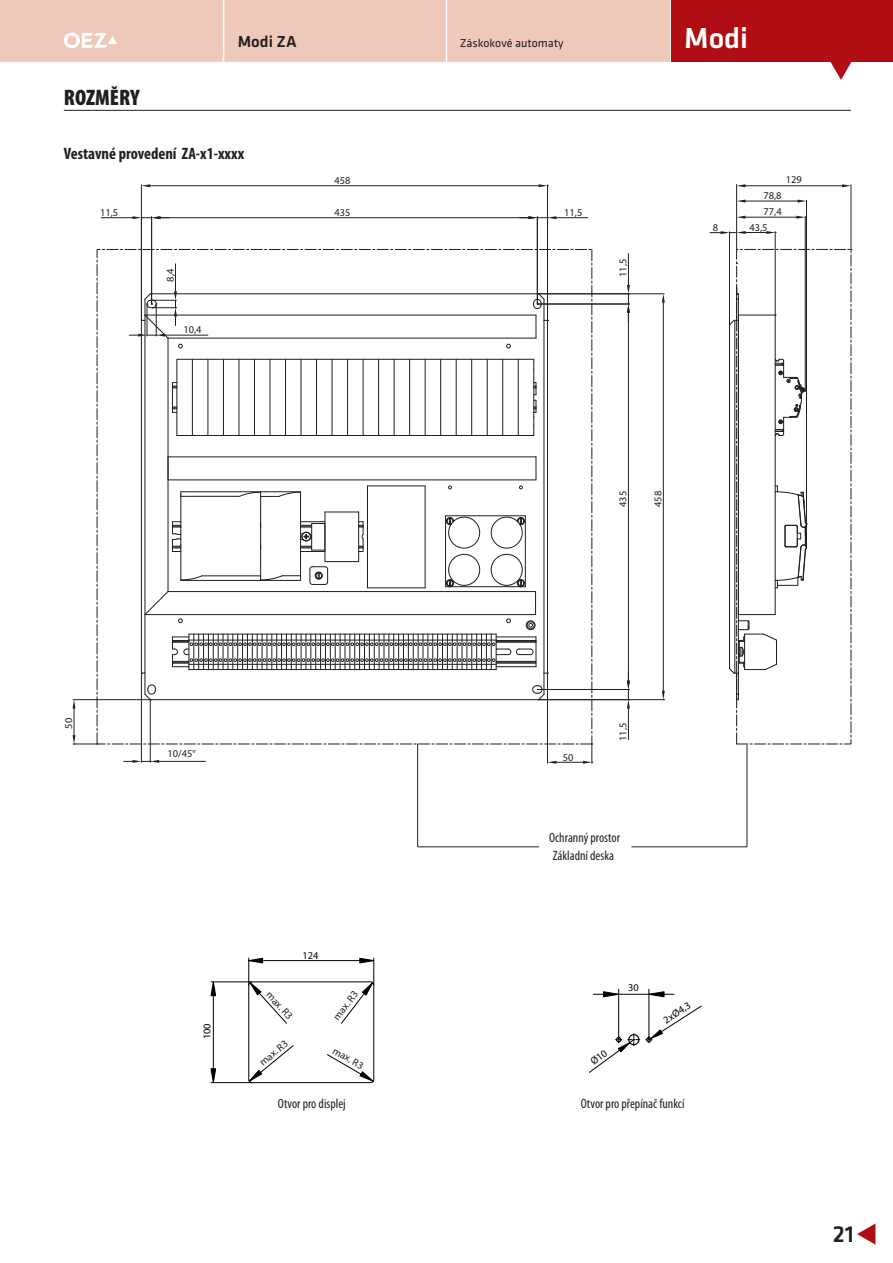
<style>
.page{position:relative;width:893px;height:1263px;background:#fff}
.page>*{position:absolute;margin:0;border:0;box-sizing:border-box;transform-origin:0 0}
.t1{font:500 30px "Klavika";color:#fff}
.t2{font:500 24px "Klavika";color:#231f20}
.t3{font:900 condensed 22.5px "Myriad Pro";color:#231f20}
.t4{font:700 condensed 16.5px "Myriad Pro";color:#231f20}
.t5{font:500 16.5px "Klavika";color:#231f20}
.t6{font:condensed 13.5px/17.4px "Myriad Pro";color:#231f20}
.t7{font:12px "Klavika";color:#231f20}
.t8{font:10.5px "Myriad Pro";color:#231f20}
.t9{font:10.35px "Myriad Pro";color:#231f20}
.t10{font:10.35px "Myriad Pro";color:#000}
</style>
<div class="page">
<div style="left:671px;top:0;width:221px;height:62px;background:#b00d15"></div>
<svg style="left:830px;top:62px;width:21px;height:18px"></svg>
<svg style="left:857px;top:1223px;width:18px;height:22px"></svg>
<div style="left:0;top:0;width:670px;height:62px;background:#eec8b8"></div>
<hr style="left:64px;top:110px;width:786px;height:1px;background:#231f20">
<hr style="left:160px;top:217px;width:368px;height:1px;background:#231f20">
<hr style="left:151px;top:217px;width:1px;height:87px;background:#231f20">
<hr style="left:101px;top:217px;width:31px;height:1px;background:#231f20">
<svg style="left:132px;top:216px;width:37px;height:3px"></svg>
<hr style="left:537px;top:217px;width:1px;height:87px;background:#231f20">
<hr style="left:556px;top:217px;width:31px;height:1px;background:#231f20">
<svg style="left:519px;top:216px;width:37px;height:3px"></svg>
<hr style="left:141px;top:185px;width:1px;height:135px;background:#231f20">
<hr style="left:547px;top:185px;width:1px;height:135px;background:#231f20">
<hr style="left:150px;top:185px;width:388px;height:1px;background:#231f20">
<svg style="left:141px;top:184px;width:9px;height:3px"></svg>
<svg style="left:842px;top:184px;width:9px;height:3px"></svg>
<svg style="left:797px;top:200px;width:9px;height:3px"></svg>
<svg style="left:736px;top:184px;width:9px;height:3px"></svg>
<svg style="left:737px;top:200px;width:8px;height:3px"></svg>
<svg style="left:737px;top:216px;width:8px;height:3px"></svg>
<svg style="left:538px;top:184px;width:10px;height:3px"></svg>
<hr style="left:628px;top:313px;width:1px;height:368px;background:#231f20">
<hr style="left:537px;top:304px;width:92px;height:1px;background:#231f20">
<hr style="left:628px;top:254px;width:1px;height:31px;background:#231f20">
<svg style="left:627px;top:285px;width:3px;height:37px"></svg>
<hr style="left:537px;top:689px;width:92px;height:1px;background:#231f20">
<hr style="left:628px;top:709px;width:1px;height:31px;background:#231f20">
<svg style="left:627px;top:672px;width:3px;height:37px"></svg>
<hr style="left:538px;top:294px;width:126px;height:1px;background:#231f20">
<hr style="left:538px;top:699px;width:126px;height:1px;background:#231f20">
<hr style="left:663px;top:303px;width:1px;height:388px;background:#231f20">
<svg style="left:662px;top:294px;width:2px;height:9px"></svg>
<svg style="left:662px;top:691px;width:2px;height:9px"></svg>
<hr style="left:729px;top:325px;width:1px;height:344px;background:#231f20">
<hr style="left:734px;top:320px;width:1px;height:353px;background:#231f20">
<svg style="left:729px;top:619px;width:6px;height:55px"></svg>
<svg style="left:735px;top:248px;width:117px;height:497px"></svg>
<hr style="left:775px;top:232px;width:1px;height:83px;background:#231f20">
<hr style="left:805px;top:216px;width:1px;height:175px;background:#231f20">
<hr style="left:743px;top:217px;width:55px;height:1px;background:#231f20">
<svg style="left:774px;top:358px;width:32px;height:78px"></svg>
<svg style="left:796px;top:216px;width:10px;height:3px"></svg>
<hr style="left:806px;top:200px;width:1px;height:349px;background:#231f20">
<hr style="left:743px;top:201px;width:56px;height:1px;background:#231f20">
<svg style="left:774px;top:464px;width:33px;height:124px"></svg>
<hr style="left:729px;top:232px;width:1px;height:94px;background:#231f20">
<svg style="left:730px;top:287px;width:9px;height:39px"></svg>
<svg style="left:710px;top:231px;width:66px;height:3px"></svg>
<hr style="left:736px;top:185px;width:1px;height:64px;background:#231f20">
<hr style="left:850px;top:185px;width:1px;height:64px;background:#231f20">
<hr style="left:743px;top:186px;width:100px;height:1px;background:#231f20">
<svg style="left:73px;top:249px;width:520px;height:515px"></svg>
<div style="left:248px;top:982px;width:126px;height:101px;border:1px solid #000;border-radius:3px"></div>
<hr style="left:249px;top:960px;width:125px;height:1px;background:#000">
<svg style="left:248px;top:958px;width:39px;height:66px"></svg>
<svg style="left:249px;top:1045px;width:44px;height:37px"></svg>
<svg style="left:341px;top:958px;width:33px;height:66px"></svg>
<svg style="left:327px;top:1054px;width:46px;height:28px"></svg>
<hr style="left:211px;top:982px;width:41px;height:1px;background:#000">
<hr style="left:211px;top:1082px;width:41px;height:1px;background:#000">
<hr style="left:213px;top:993px;width:1px;height:79px;background:#000">
<svg style="left:211px;top:981px;width:5px;height:15px"></svg>
<svg style="left:211px;top:1068px;width:5px;height:16px"></svg>
<svg style="left:649px;top:991px;width:15px;height:6px"></svg>
<hr style="left:618px;top:989px;width:1px;height:51px;background:#000">
<hr style="left:648px;top:989px;width:1px;height:51px;background:#000">
<svg style="left:593px;top:991px;width:26px;height:6px"></svg>
<hr style="left:618px;top:994px;width:56px;height:1px;background:#000">
<hr style="left:417px;top:846px;width:122px;height:1px;background:#231f20">
<hr style="left:631px;top:846px;width:116px;height:1px;background:#231f20">
<hr style="left:417px;top:744px;width:1px;height:103px;background:#231f20">
<hr style="left:746px;top:745px;width:1px;height:102px;background:#231f20">
<svg style="left:589px;top:1005px;width:113px;height:68px"></svg>
<h3 class="t3" style="left:64px;top:84px;width:77px">ROZMĚRY</h3>
<p class="t5" style="left:238px;top:36px;width:60px">Modi ZA</p>
<p class="t7" style="left:460px;top:36px;width:105px">Záskokové automaty</p>
<p class="t4" style="left:64px;top:147px;width:182px">Vestavné provedení ZA-x1-xxxx</p>
<p class="t8" style="left:334px;top:174px;width:18px">458</p>
<p class="t8" style="left:100px;top:206px;width:20px">11,5</p>
<p class="t8" style="left:334px;top:206px;width:18px">435</p>
<p class="t8" style="left:564px;top:206px;width:20px">11,5</p>
<p class="t8" style="left:164px;top:282px;width:14px;rotate:-90deg">8,4</p>
<p class="t8" style="left:183px;top:324px;width:20px">10,4</p>
<p class="t8" style="left:617px;top:277px;width:20px;rotate:-90deg">11,5</p>
<h1 class="t1" style="left:684px;top:26px;width:65px">Modi</h1>
<p class="t9" style="left:786px;top:174px;width:18px">129</p>
<p class="t9" style="left:763px;top:190px;width:20px">78,8</p>
<p class="t9" style="left:763px;top:206px;width:20px">77,4</p>
<p class="t9" style="left:712px;top:221px;width:7px">8</p>
<p class="t9" style="left:749px;top:221px;width:20px">43,5</p>
<p class="t8" style="left:617px;top:507px;width:18px;rotate:-90deg">435</p>
<p class="t8" style="left:651px;top:507px;width:18px;rotate:-90deg">458</p>
<p class="t8" style="left:62px;top:729px;width:12px;rotate:-90deg">50</p>
<p class="t8" style="left:168px;top:747px;width:30px">10/45°</p>
<p class="t8" style="left:563px;top:751px;width:12px">50</p>
<p class="t8" style="left:617px;top:741px;width:20px;rotate:-90deg">11,5</p>
<p class="t10" style="left:201px;top:1039px;width:17px;rotate:-90deg">100</p>
<p class="t10" style="left:302px;top:949px;width:17px">124</p>
<p class="t9" style="left:273px;top:989px;width:35px;rotate:48deg">max. R3</p>
<p class="t9" style="left:257px;top:1059px;width:35px;rotate:-40deg">max. R3</p>
<p class="t9" style="left:330px;top:1015px;width:35px;rotate:-53deg">max. R3</p>
<p class="t9" style="left:336px;top:1044px;width:35px;rotate:30deg">max. R3</p>
<p class="t6" style="left:549px;top:830px;width:72px">Ochranný prostor<br>Základní deska</p>
<p class="t10" style="left:628px;top:981px;width:12px">30</p>
<p class="t10" style="left:661px;top:1016px;width:32px;rotate:-33deg">2xØ4,3</p>
<p class="t6" style="left:278px;top:1096px;width:69px">Otvor pro displej</p>
<p class="t6" style="left:580px;top:1096px;width:105px">Otvor pro přepínač funkcí</p>
<h2 class="t2" style="left:832px;top:1225px;width:23px">21</h2>
</div>
